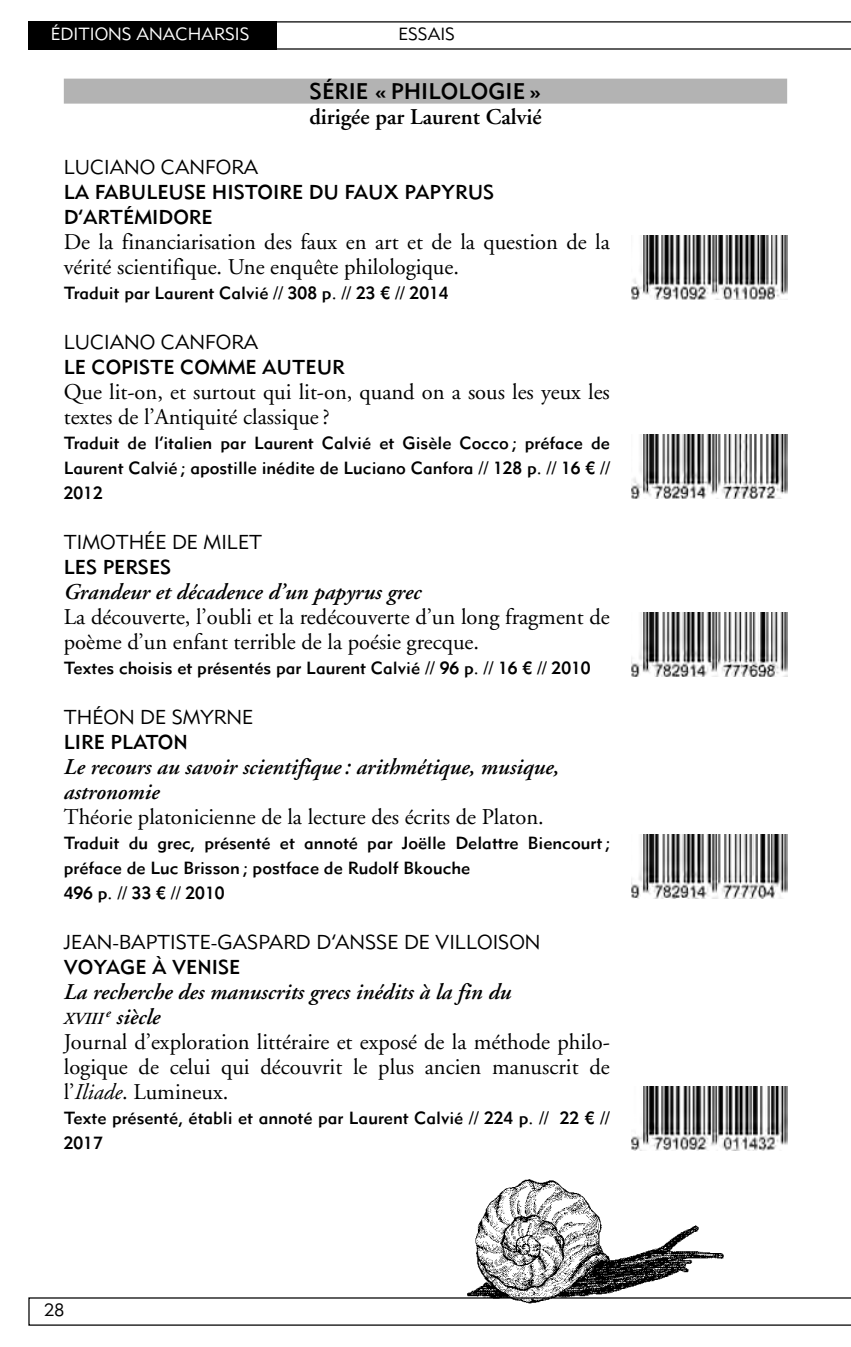
<style>
.page{position:relative;width:851px;height:1347px;background:#fff}
.page>*{position:absolute;margin:0;border:0;box-sizing:border-box;transform-origin:0 0}
.t1{font:22.5px/25px "Adobe Garamond";color:#000}
.t2{font:italic 600 22.5px/25px "Adobe Garamond";color:#000}
.t3{font:600 22.5px "Adobe Garamond";color:#000}
.t4{font:22.5px "Metro Medium LT Two";color:#000}
.t5{font:20px/25px "Metro Medium LT Two";color:#000}
.t6{font:20px "Metro Lite LT Two";color:#000}
.t7{font:17.5px/25px "Metro Medium LT Two";color:#000}
.t8{font:17.5px "Metro Lite LT Two";color:#fff}
.t9{font:17.5px "Metro Lite LT Two";color:#000}
.s1{font-weight:600;font-style:italic}
.s2{font-weight:600;font-style:italic;font-size:17px}
.s3{font-style:italic}
</style>
<div class="page">
<img style="left:467px;top:1179px;width:257px;height:118px">
<svg style="left:276px;top:21px;width:574px;height:29px"></svg>
<div style="left:64px;top:79px;width:723px;height:25px;background:#b3b3b3"></div>
<svg style="left:28px;top:1297px;width:822px;height:28px"></svg>
<div style="left:28px;top:21px;width:248px;height:29px;background:#000"></div>
<img style="left:631px;top:235px;width:156px;height:64px">
<img style="left:631px;top:435px;width:156px;height:64px">
<img style="left:631px;top:613px;width:156px;height:63px">
<img style="left:631px;top:834px;width:156px;height:64px">
<img style="left:631px;top:1086px;width:156px;height:64px">
<p class="t8" style="left:51px;top:23px;width:200px">ÉDITIONS ANACHARSIS</p>
<p class="t9" style="left:398px;top:23px;width:58px">ESSAIS</p>
<p class="t4" style="left:309px;top:77px;width:233px">série « philologie »</p>
<p class="t3" style="left:309px;top:108px;width:234px">dirigée par Laurent Calvié</p>
<p class="t6" style="left:64px;top:155px;width:196px">LUCIANO CANFORA</p>
<p class="t5" style="left:64px;top:179px;width:432px">la fabuleuse histoire du faux papyrus d’artémidore</p>
<p class="t1" style="left:64px;top:231px;width:547px">De la financiarisation des faux en art et de la question de la vérité scientifique. Une enquête philologique.</p>
<p class="t7" style="left:64px;top:280px;width:386px">traduit par laurent calvié // 308 p. // 23 € // 2014</p>
<p class="t6" style="left:64px;top:330px;width:196px">LUCIANO CANFORA</p>
<p class="t5" style="left:64px;top:354px;width:282px">le copiste comme auteur</p>
<p class="t1" style="left:64px;top:381px;width:547px">Que lit-on, et surtout qui lit-on, quand on a sous les yeux les textes de l’Antiquité classique ?</p>
<p class="t7" style="left:64px;top:430px;width:547px;text-align:justify">traduit de l’italien par laurent calvié et gisèle cocco ; préface de laurent calvié ; apostille inédite de luciano canfora // 128 p. // 16 € // 2012</p>
<p class="t6" style="left:64px;top:530px;width:200px">TIMOTHÉE DE MILET</p>
<p class="t5" style="left:64px;top:554px;width:109px">les perses</p>
<p class="t2" style="left:64px;top:581px;width:359px">Grandeur et décadence d’un papyrus grec</p>
<p class="t1" style="left:64px;top:606px;width:547px">La découverte, l’oubli et la redécouverte d’un long fragment de poème d’un enfant terrible de la poésie grecque.</p>
<p class="t7" style="left:64px;top:655px;width:528px">textes choisis et présentés par laurent calvié // 96 p. // 16 € // 2010</p>
<p class="t6" style="left:64px;top:705px;width:191px">THÉON DE SMYRNE</p>
<p class="t5" style="left:64px;top:729px;width:126px">lire platon</p>
<p class="t2" style="left:64px;top:756px;width:497px">Le recours au savoir scientifique : arithmétique, musique, astronomie</p>
<p class="t1" style="left:64px;top:806px;width:481px">Théorie platonicienne de la lecture des écrits de Platon.</p>
<p class="t7" style="left:64px;top:830px;width:547px">traduit du grec, présenté et annoté par Joëlle delattre biencourt ; préface de luc brisson ; postface de rudolf bkouche<br>496 p. // 33 € // 2010</p>
<p class="t6" style="left:64px;top:930px;width:478px">JEAN-BAPTISTE-GASPARD D’ANSSE DE VILLOISON</p>
<p class="t5" style="left:64px;top:954px;width:178px">Voyage à Venise</p>
<p class="t1" style="left:64px;top:981px;width:547px"><span class="s1">La recherche des manuscrits grecs inédits à la fin du<br></span><span class="s2">XVIII</span> <sup>e</sup> <span class="s1">siècle<br></span>Journal d’exploration littéraire et exposé de la méthode philo - logique de celui qui découvrit le plus ancien manuscrit de l’<span class="s3">Iliade</span>. Lumineux.</p>
<p class="t7" style="left:64px;top:1105px;width:547px">texte présenté, établi et annoté par laurent calvié // 224 p. // 22 € //<br>2017</p>
<p class="t9" style="left:45px;top:1299px;width:21px">28</p>
</div>
